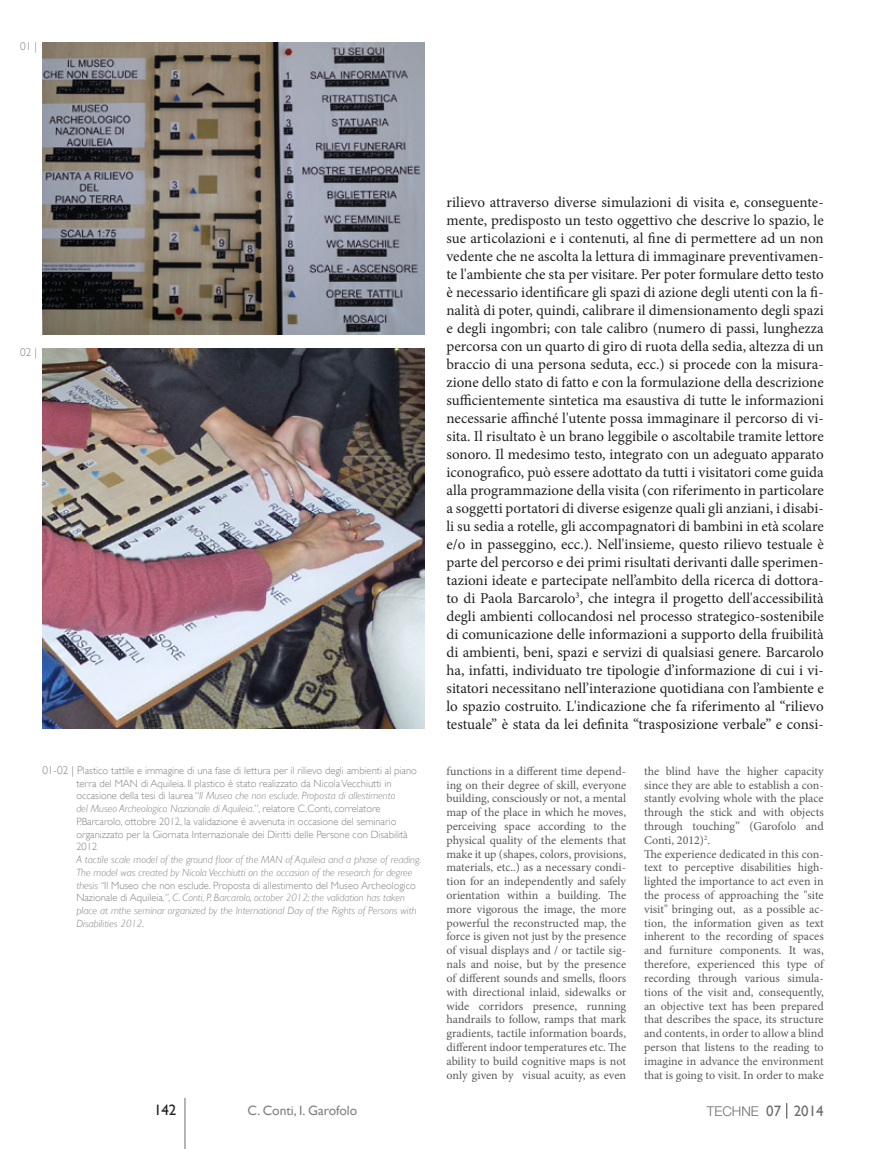
<style>
.page{position:relative;width:893px;height:1149px;background:#fff}
.page>*{position:absolute;margin:0;border:0;box-sizing:border-box;transform-origin:0 0}
.Normale{font:15px/18px "Minion Pro";color:#231f20;text-align:justify}
.t1{font:15px "Gill Sans";color:#231f20}
.Normale__Web{font:13.5px "Gill Sans";color:#808285}
.t2{font:300 13.5px "Helvetica Neue";color:#6c6d70}
.Normale-2{font:12px/13.8px "Minion Pro";letter-spacing:-.005em;color:#57585a;text-align:justify}
.Normale__Web-2{font:300 11.25px "Gill Sans";color:#808285}
.Normale__Web-3{font:italic 300 10.5px "Gill Sans";color:#808285}
.Normale__Web-4{font:300 10.5px "Gill Sans";color:#808285}
.s1{font-size:11.25px}
.s2{font-style:normal}
.s3{font-style:italic}
.s4{font-family:"Gill Sans";font-weight:400;font-size:15px}
</style>
<div class="page">
<svg style="left:786px;top:1103px;width:1px;height:15px"></svg>
<hr style="left:185px;top:1097px;width:1px;height:51px;background:#6c6d70">
<img style="left:42px;top:43px;width:383px;height:291px">
<img style="left:42px;top:348px;width:383px;height:380px">
<p class="Normale__Web-2" style="left:20px;top:40px;width:18px">01 |</p>
<p class="Normale__Web-2" style="left:20px;top:345px;width:18px">02 |</p>
<p class="Normale__Web-4" style="left:42px;top:764px;width:376px"><span class="s1">01-02 | P</span>lastico tattile e immagine di una fase di lettura per il rilievo degli ambienti al piano</p>
<p class="Normale__Web-4" style="left:76px;top:776px;width:317px">terra del MAN di Aquileia. Il plastico è stato realizzato da Nicola Vecchiutti in</p>
<p class="Normale__Web-3" style="left:76px;top:789px;width:321px"><span class="s2">occasione della tesi di laurea “</span>Il Museo che non esclude. Proposta di allestimento</p>
<p class="Normale__Web-3" style="left:76px;top:802px;width:306px">del Museo Archeologico Nazionale di Aquileia.<span class="s2">”, relatore C.Conti, correlatore</span></p>
<p class="Normale__Web-4" style="left:76px;top:815px;width:322px">P.Barcarolo, ottobre 2012, la validazione è avvenuta in occasione del seminario</p>
<p class="Normale__Web-4" style="left:76px;top:827px;width:333px">organizzato per la Giornata Internazionale dei Diritti delle Persone con Disabilità</p>
<p class="Normale__Web-4" style="left:76px;top:840px;width:22px">2012</p>
<p class="Normale__Web-3" style="left:76px;top:853px;width:346px">A tactile scale model of the ground floor of the MAN of Aquileia and a phase of reading.</p>
<p class="Normale__Web-3" style="left:76px;top:866px;width:338px">The model was created by Nicola Vecchiutti on the occasion of the research for degree</p>
<p class="Normale__Web-4" style="left:76px;top:878px;width:341px"><span class="s3">thesis “</span>Il Museo che non esclude. Proposta di allestimento del Museo Archeologico</p>
<p class="Normale__Web-3" style="left:76px;top:891px;width:330px"><span class="s2">Nazionale di Aquileia.</span>”, C. Conti, P. Barcarolo, october 2012; the validation has taken</p>
<p class="Normale__Web-3" style="left:76px;top:904px;width:342px">place at mthe seminar organized by the International Day of the Rights of Persons with</p>
<p class="Normale__Web-3" style="left:76px;top:917px;width:69px">Disabilities 2012.</p>
<p class="Normale" style="left:446px;top:193px;width:379px">rilievo attraverso diverse simulazioni di visita e, conseguente&shy;mente, predisposto un testo oggettivo che descrive lo spazio, le sue articolazioni e i contenuti, al fine di permettere ad un non vedente che ne ascolta la lettura di immaginare preventivamen&shy;te l'ambiente che sta per visitare. Per poter formulare detto testo è necessario identificare gli spazi di azione degli utenti con la fi&shy;nalità di poter, quindi, calibrare il dimensionamento degli spazi e degli ingombri; con tale calibro (numero di passi, lunghezza percorsa con un quarto di giro di ruota della sedia, altezza di un braccio di una persona seduta, ecc.) si procede con la misura&shy;zione dello stato di fatto e con la formulazione della descrizione sufficientemente sintetica ma esaustiva di tutte le informazioni necessarie affinché l'utente possa immaginare il percorso di vi&shy;sita. Il risultato è un brano leggibile o ascoltabile tramite lettore sonoro. Il medesimo testo, integrato con un adeguato apparato iconografico, può essere adottato da tutti i visitatori come guida alla programmazione della visita (con riferimento in particolare a soggetti portatori di diverse esigenze quali gli anziani, i disabi&shy;li su sedia a rotelle, gli accompagnatori di bambini in età scolare e/o in passeggino, ecc.). Nell'insieme, questo rilievo testuale è parte del percorso e dei primi risultati derivanti dalle sperimen&shy;tazioni ideate e partecipate nell’ambito della ricerca di dottora&shy;to di Paola Barcarolo<sup>3</sup>, che integra il progetto dell'accessibilità degli ambienti collocandosi nel processo strategico-sostenibile di comunicazione delle informazioni a supporto della fruibilità di ambienti, beni, spazi e servizi di qualsiasi genere. Barcarolo ha, infatti, individuato tre tipologie d’informazione di cui i vi&shy;sitatori necessitano nell’interazione quotidiana con l’ambiente e lo spazio costruito. L'indicazione che fa riferimento al “rilievo testuale” è stata da lei definita “trasposizione verbale” e consi-</p>
<p class="Normale-2" style="left:446px;top:763px;width:181px">functions in a different time depend&shy;ing on their degree of skill, everyone building, consciously or not, a mental map of the place in which he moves, perceiving space according to the physical quality of the elements that make it up (shapes, colors, provisions, materials, etc..) as a necessary condi&shy;tion for an independently and safely orientation within a building. The more vigorous the image, the more powerful the reconstructed map, the force is given not just by the presence of visual displays and / or tactile sig&shy;nals and noise, but by the presence of different sounds and smells, floors with directional inlaid, sidewalks or wide corridors presence, running handrails to follow, ramps that mark gradients, tactile information boards, different indoor temperatures etc. The ability to build cognitive maps is not only given by visual acuity, as even</p>
<p class="Normale-2" style="left:644px;top:763px;width:181px">the blind have the higher capacity since they are able to establish a con&shy;stantly evolving whole with the place through the stick and with objects through touching” (Garofolo and Conti, 2012)<sup>2</sup>.</p>
<p class="Normale-2" style="left:644px;top:846px;width:181px">The experience dedicated in this con&shy;text to perceptive disabilities high&shy;lighted the importance to act even in the process of approaching the "site visit" bringing out, as a possible ac&shy;tion, the information given as text inherent to the recording of spaces and furniture components. It was, therefore, experienced this type of recording through various simula&shy;tions of the visit and, consequently, an objective text has been prepared that describes the space, its structure and contents, in order to allow a blind person that listens to the reading to imagine in advance the environment that is going to visit. In order to make</p>
<p class="t1" style="left:154px;top:1100px;width:24px">142</p>
<p class="t2" style="left:707px;top:1102px;width:118px">TECHNE <span class="s4">07 2014</span></p>
<p class="Normale__Web" style="left:247px;top:1102px;width:111px">C. Conti, I. Garofolo</p>
</div>
